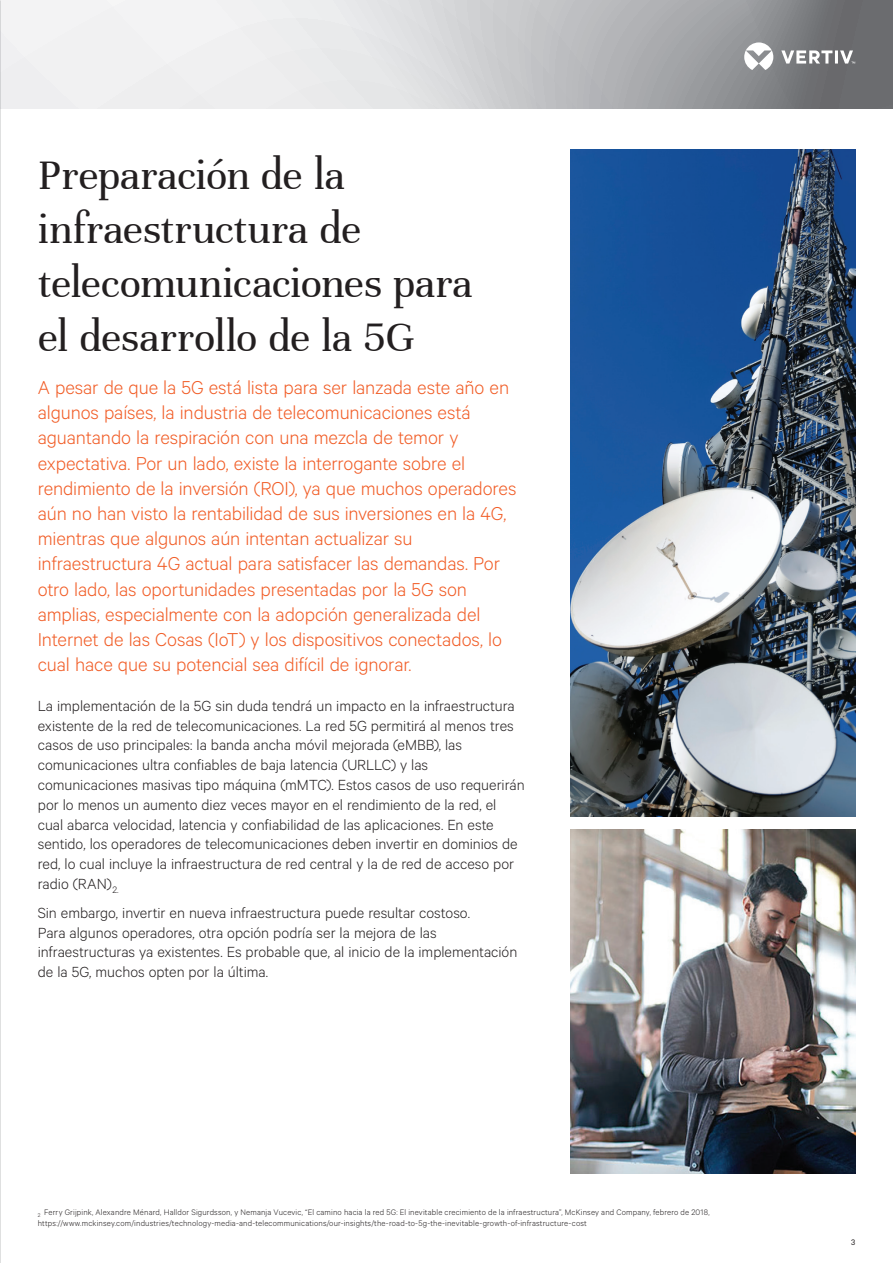
<style>
.page{position:relative;width:893px;height:1263px;background:#fff}
.page>*{position:absolute;margin:0;border:0;box-sizing:border-box;transform-origin:0 0}
.t1{font:45px/54px "Unna";letter-spacing:-.01em;color:#231f20}
.t2{font:300 21px/25.2px "Calibre";letter-spacing:-.005em;color:#f15b24}
.t3{font:300 16.5px/19.8px "Calibre";color:#231f20}
.t4{font:300 9px/10.8px "Calibre";letter-spacing:.015em;color:#231f20}
.t5{font:9px "Calibre";color:#231f20}
</style>
<div class="page">
<svg style="left:0;top:0;width:893px;height:109px"></svg>
<svg style="left:744px;top:42px;width:111px;height:28px"></svg>
<img style="left:571px;top:830px;width:284px;height:343px">
<img style="left:571px;top:150px;width:284px;height:667px">
<h1 class="t1" style="left:38px;top:148px;width:437px">Preparación de la infraestructura de telecomunicaciones para el desarrollo de la 5G</h1>
<p class="t2" style="left:38px;top:374px;width:480px">A pesar de que la 5G está lista para ser lanzada este año en algunos países, la industria de telecomunicaciones está aguantando la respiración con una mezcla de temor y expectativa. Por un lado, existe la interrogante sobre el rendimiento de la inversión (ROI), ya que muchos operadores aún no han visto la rentabilidad de sus inversiones en la 4G, mientras que algunos aún intentan actualizar su infraestructura 4G actual para satisfacer las demandas. Por otro lado, las oportunidades presentadas por la 5G son amplias, especialmente con la adopción generalizada del Internet de las Cosas (IoT) y los dispositivos conectados, lo cual hace que su potencial sea difícil de ignorar.</p>
<p class="t3" style="left:38px;top:695px;width:488px">La implementación de la 5G sin duda tendrá un impacto en la infraestructura existente de la red de telecomunicaciones. La red 5G permitirá al menos tres casos de uso principales: la banda ancha móvil mejorada (eMBB), las comunicaciones ultra confiables de baja latencia (URLLC) y las comunicaciones masivas tipo máquina (mMTC). Estos casos de uso requerirán por lo menos un aumento diez veces mayor en el rendimiento de la red, el cual abarca velocidad, latencia y confiabilidad de las aplicaciones. En este sentido, los operadores de telecomunicaciones deben invertir en dominios de red, lo cual incluye la infraestructura de red central y la de red de acceso por radio (RAN)<sub>2.</sub></p>
<p class="t3" style="left:38px;top:902px;width:481px">Sin embargo, invertir en nueva infraestructura puede resultar costoso.<br>Para algunos operadores, otra opción podría ser la mejora de las infraestructuras ya existentes. Es probable que, al inicio de la implementación de la 5G, muchos opten por la última.</p>
<p class="t4" style="left:38px;top:1206px;width:673px"><sub>2</sub> Ferry Grijpink, Alexandre Ménard, Halldor Sigurdsson, y Nemanja Vucevic, “El camino hacia la red 5G: El inevitable crecimiento de la infraestructura”, McKinsey and Company, febrero de 2018, https://www.mckinsey.com/industries/technology-media-and-telecommunications/our-insights/the-road-to-5g-the-inevitable-growth-of-infrastructure-cost</p>
<p class="t5" style="left:851px;top:1236px;width:6px">3</p>
</div>
